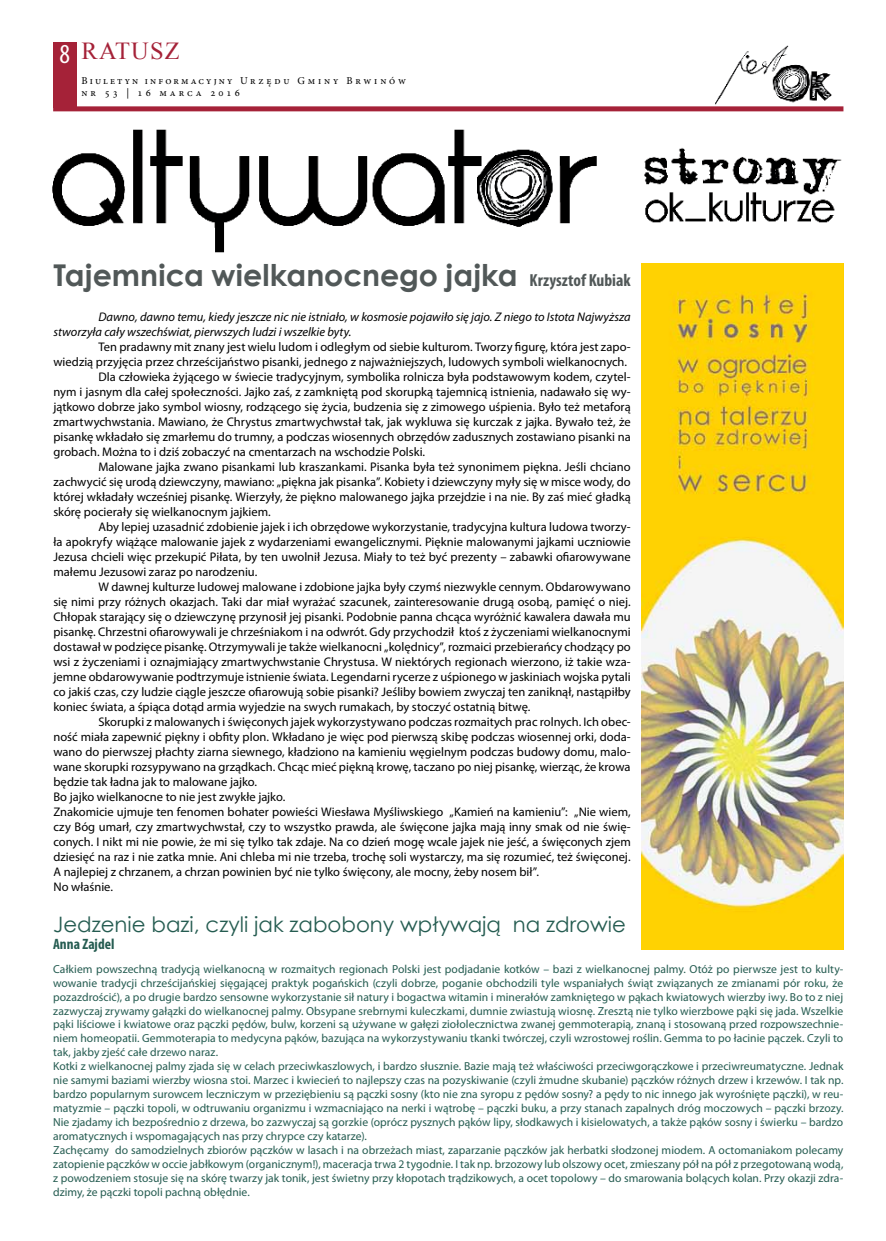
<style>
.page{position:relative;width:886px;height:1241px;background:#fff}
.page>*{position:absolute;margin:0;border:0;box-sizing:border-box;transform-origin:0 0}
.t1{font:700 30px "Century Gothic";color:#515858}
.t2{font:24.38px "Times New Roman";letter-spacing:.05em;color:#a52238}
.t3{font:24.38px "Minion Pro";color:#a52238}
.t4{font:21.25px "Century Gothic";color:#255c51}
.t5{font:700 condensed 17.5px "Myriad Pro";color:#515858}
.t6{font:700 condensed 15px "Myriad Pro";color:#255c51}
.t7{font:12.5px "Myriad Pro";color:#000}
.t8{font:italic 12.5px/15px "Myriad Pro";color:#000}
.t9{font:11.62px/14px "Myriad Pro";letter-spacing:.005em;color:#255c51}
.t10{font:10.5px/12.6px "Minion Pro";letter-spacing:.265em;color:#000}
.s1{font-family:"Myriad Pro";font-stretch:condensed;font-size:27.5px;color:#fff}
</style>
<div class="page">
<div style="left:53px;top:43px;width:23px;height:65px;background:#a52238"></div>
<div style="left:53px;top:106px;width:790px;height:5px;background:#a52238"></div>
<img style="left:52px;top:129px;width:790px;height:124px">
<img style="left:715px;top:45px;width:117px;height:60px">
<img style="left:641px;top:264px;width:202px;height:685px">
<h2 class="t2" style="left:59px;top:35px;width:122px"><span class="s1">8</span> RATUSZ</h2>
<p class="t10" style="left:81px;top:74px;width:326px">Biuletyn informacyjny Urzędu Gminy Brwinów nr 53 | 16 marca 2016</p>
<h2 class="t3" style="left:82px;top:36px;width:18px">ratu</h2>
<h2 class="t3" style="left:151px;top:36px;width:29px">sz</h2>
<h1 class="t1" style="left:53px;top:252px;width:466px">Tajemnica wielkanocnego jajka</h1>
<h3 class="t5" style="left:530px;top:269px;width:103px">Krzysztof Kubiak</h3>
<p class="t8" style="left:53px;top:308px;width:579px;text-indent:45px">Dawno, dawno temu, kiedy jeszcze nic nie istniało, w kosmosie pojawiło się jajo. Z niego to Istota Najwyższa stworzyła cały wszechświat, pierwszych ludzi i wszelkie byty.</p>
<p class="t7" style="left:98px;top:338px;width:534px">Ten pradawny mit znany jest wielu ludom i odległym od siebie kulturom. Tworzy figurę, która jest zapo-</p>
<p class="t7" style="left:53px;top:353px;width:575px">wiedzią przyjęcia przez chrześcijaństwo pisanki, jednego z najważniejszych, ludowych symboli wielkanocnych.</p>
<p class="t7" style="left:98px;top:368px;width:534px">Dla człowieka żyjącego w świecie tradycyjnym, symbolika rolnicza była podstawowym kodem, czytel-</p>
<p class="t7" style="left:53px;top:383px;width:579px">nym i jasnym dla całej społeczności. Jajko zaś, z zamkniętą pod skorupką tajemnicą istnienia, nadawało się wy-</p>
<p class="t7" style="left:53px;top:398px;width:579px">jątkowo dobrze jako symbol wiosny, rodzącego się życia, budzenia się z zimowego uśpienia. Było też metaforą</p>
<p class="t7" style="left:53px;top:413px;width:579px">zmartwychwstania. Mawiano, że Chrystus zmartwychwstał tak, jak wykluwa się kurczak z jajka. Bywało też, że</p>
<p class="t7" style="left:53px;top:428px;width:579px">pisankę wkładało się zmarłemu do trumny, a podczas wiosennych obrzędów zadusznych zostawiano pisanki na</p>
<p class="t7" style="left:53px;top:443px;width:373px">grobach. Można to i dziś zobaczyć na cmentarzach na wschodzie Polski.</p>
<p class="t7" style="left:98px;top:458px;width:534px">Malowane jajka zwano pisankami lub kraszankami. Pisanka była też synonimem piękna. Jeśli chciano</p>
<p class="t7" style="left:53px;top:473px;width:579px">zachwycić się urodą dziewczyny, mawiano: „piękna jak pisanka”. Kobiety i dziewczyny myły się w misce wody, do</p>
<p class="t7" style="left:53px;top:488px;width:579px">której wkładały wcześniej pisankę. Wierzyły, że piękno malowanego jajka przejdzie i na nie. By zaś mieć gładką</p>
<p class="t7" style="left:53px;top:503px;width:219px">skórę pocierały się wielkanocnym jajkiem.</p>
<p class="t7" style="left:98px;top:518px;width:534px">Aby lepiej uzasadnić zdobienie jajek i ich obrzędowe wykorzystanie, tradycyjna kultura ludowa tworzy-</p>
<p class="t7" style="left:53px;top:533px;width:579px">ła apokryfy wiążące malowanie jajek z wydarzeniami ewangelicznymi. Pięknie malowanymi jajkami uczniowie</p>
<p class="t7" style="left:53px;top:548px;width:579px">Jezusa chcieli więc przekupić Piłata, by ten uwolnił Jezusa. Miały to też być prezenty – zabawki ofiarowywane</p>
<p class="t7" style="left:53px;top:563px;width:205px">małemu Jezusowi zaraz po narodzeniu.</p>
<p class="t7" style="left:98px;top:578px;width:534px">W dawnej kulturze ludowej malowane i zdobione jajka były czymś niezwykle cennym. Obdarowywano</p>
<p class="t7" style="left:53px;top:593px;width:579px">się nimi przy różnych okazjach. Taki dar miał wyrażać szacunek, zainteresowanie drugą osobą, pamięć o niej.</p>
<p class="t7" style="left:53px;top:608px;width:579px">Chłopak starający się o dziewczynę przynosił jej pisanki. Podobnie panna chcąca wyróżnić kawalera dawała mu</p>
<p class="t7" style="left:53px;top:623px;width:579px">pisankę. Chrzestni ofiarowywali je chrześniakom i na odwrót. Gdy przychodził ktoś z życzeniami wielkanocnymi</p>
<p class="t7" style="left:53px;top:638px;width:579px">dostawał w podzięce pisankę. Otrzymywali je także wielkanocni „kolędnicy”, rozmaici przebierańcy chodzący po</p>
<p class="t7" style="left:53px;top:653px;width:579px">wsi z życzeniami i oznajmiający zmartwychwstanie Chrystusa. W niektórych regionach wierzono, iż takie wza-</p>
<p class="t7" style="left:53px;top:668px;width:579px">jemne obdarowywanie podtrzymuje istnienie świata. Legendarni rycerze z uśpionego w jaskiniach wojska pytali</p>
<p class="t7" style="left:53px;top:683px;width:579px">co jakiś czas, czy ludzie ciągle jeszcze ofiarowują sobie pisanki? Jeśliby bowiem zwyczaj ten zaniknął, nastąpiłby</p>
<p class="t7" style="left:53px;top:698px;width:478px">koniec świata, a śpiąca dotąd armia wyjedzie na swych rumakach, by stoczyć ostatnią bitwę.</p>
<p class="t7" style="left:98px;top:713px;width:534px">Skorupki z malowanych i święconych jajek wykorzystywano podczas rozmaitych prac rolnych. Ich obec-</p>
<p class="t7" style="left:53px;top:728px;width:579px">ność miała zapewnić piękny i obfity plon. Wkładano je więc pod pierwszą skibę podczas wiosennej orki, doda-</p>
<p class="t7" style="left:53px;top:743px;width:579px">wano do pierwszej płachty ziarna siewnego, kładziono na kamieniu węgielnym podczas budowy domu, malo-</p>
<p class="t7" style="left:53px;top:758px;width:579px">wane skorupki rozsypywano na grządkach. Chcąc mieć piękną krowę, taczano po niej pisankę, wierząc, że krowa</p>
<p class="t7" style="left:53px;top:773px;width:205px">będzie tak ładna jak to malowane jajko.</p>
<p class="t7" style="left:53px;top:788px;width:233px">Bo jajko wielkanocne to nie jest zwykłe jajko.</p>
<p class="t7" style="left:53px;top:803px;width:579px">Znakomicie ujmuje ten fenomen bohater powieści Wiesława Myśliwskiego „Kamień na kamieniu”: „Nie wiem,</p>
<p class="t7" style="left:53px;top:818px;width:579px">czy Bóg umarł, czy zmartwychwstał, czy to wszystko prawda, ale święcone jajka mają inny smak od nie świę-</p>
<p class="t7" style="left:53px;top:833px;width:579px">conych. I nikt mi nie powie, że mi się tylko tak zdaje. Na co dzień mogę wcale jajek nie jeść, a święconych zjem</p>
<p class="t7" style="left:53px;top:848px;width:579px">dziesięć na raz i nie zatka mnie. Ani chleba mi nie trzeba, trochę soli wystarczy, ma się rozumieć, też święconej.</p>
<p class="t7" style="left:53px;top:863px;width:487px">A najlepiej z chrzanem, a chrzan powinien być nie tylko święcony, ale mocny, żeby nosem bił”.</p>
<p class="t7" style="left:53px;top:878px;width:61px">No właśnie.</p>
<h3 class="t4" style="left:53px;top:908px;width:574px">Jedzenie bazi, czyli jak zabobony wpływają na zdrowie</h3>
<p class="t6" style="left:53px;top:934px;width:63px">Anna Zajdel</p>
<p class="t9" style="left:53px;top:961px;width:792px">Całkiem powszechną tradycją wielkanocną w rozmaitych regionach Polski jest podjadanie kotków – bazi z wielkanocnej palmy. Otóż po pierwsze jest to kulty&shy;wowanie tradycji chrześcijańskiej sięgającej praktyk pogańskich (czyli dobrze, poganie obchodzili tyle wspaniałych świąt związanych ze zmianami pór roku, że pozazdrościć), a po drugie bardzo sensowne wykorzystanie sił natury i bogactwa witamin i minerałów zamkniętego w pąkach kwiatowych wierzby iwy. Bo to z niej zazwyczaj zrywamy gałązki do wielkanocnej palmy. Obsypane srebrnymi kuleczkami, dumnie zwiastują wiosnę. Zresztą nie tylko wierzbowe pąki się jada. Wszelkie pąki liściowe i kwiatowe oraz pączki pędów, bulw, korzeni są używane w gałęzi ziołolecznictwa zwanej gemmoterapią, znaną i stosowaną przed rozpowszechnie&shy;niem homeopatii. Gemmoterapia to medycyna pąków, bazująca na wykorzystywaniu tkanki twórczej, czyli wzrostowej roślin. Gemma to po łacinie pączek. Czyli to tak, jakby zjeść całe drzewo naraz.<br>Kotki z wielkanocnej palmy zjada się w celach przeciwkaszlowych, i bardzo słusznie. Bazie mają też właściwości przeciwgorączkowe i przeciwreumatyczne. Jednak nie samymi baziami wierzby wiosna stoi. Marzec i kwiecień to najlepszy czas na pozyskiwanie (czyli żmudne skubanie) pączków różnych drzew i krzewów. I tak np. bardzo popularnym surowcem leczniczym w przeziębieniu są pączki sosny (kto nie zna syropu z pędów sosny? a pędy to nic innego jak wyrośnięte pączki), w reu&shy;matyzmie – pączki topoli, w odtruwaniu organizmu i wzmacniająco na nerki i wątrobę – pączki buku, a przy stanach zapalnych dróg moczowych – pączki brzozy.<br>Nie zjadamy ich bezpośrednio z drzewa, bo zazwyczaj są gorzkie (oprócz pysznych pąków lipy, słodkawych i kisielowatych, a także pąków sosny i świerku – bardzo aromatycznych i wspomagających nas przy chrypce czy katarze).<br>Zachęcamy do samodzielnych zbiorów pączków w lasach i na obrzeżach miast, zaparzanie pączków jak herbatki słodzonej miodem. A octomaniakom polecamy zatopienie pączków w occie jabłkowym (organicznym!), maceracja trwa 2 tygodnie. I tak np. brzozowy lub olszowy ocet, zmieszany pół na pół z przegotowaną wodą, z powodzeniem stosuje się na skórę twarzy jak tonik, jest świetny przy kłopotach trądzikowych, a ocet topolowy – do smarowania bolących kolan. Przy okazji zdra&shy;dzimy, że pączki topoli pachną obłędnie.</p>
</div>
